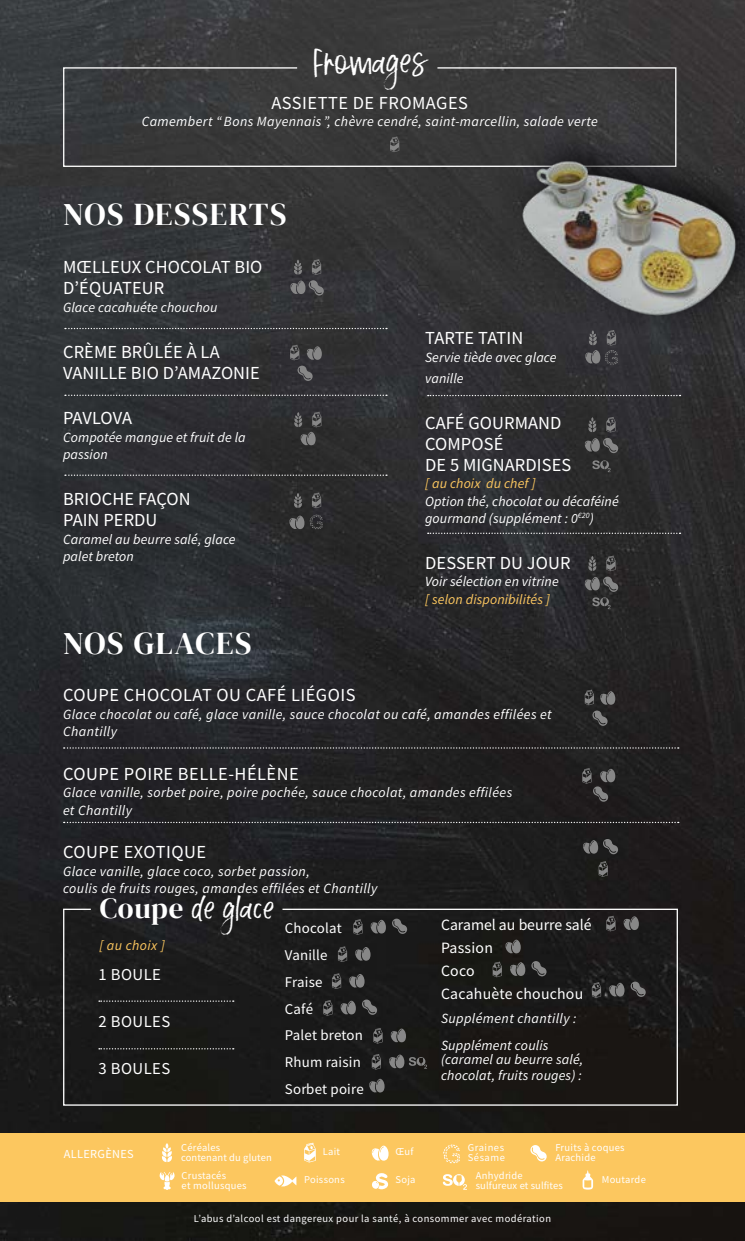
<style>
.page{position:relative;width:745px;height:1241px;background:#fff}
.page>*{position:absolute;margin:0;border:0;box-sizing:border-box;transform-origin:0 0}
.t1{font:35px "Mintsy";color:#fff}
.t2{font:32.55px "Mintsy";letter-spacing:.025em;color:#fff}
.t3{font:31.5px "DM Serif Display";letter-spacing:.045em;color:#fff}
.t4{font:28.88px "DM Serif Display";letter-spacing:.025em;color:#fff}
.t5{font:18.38px/21px "Source Sans Variable";letter-spacing:.005em;color:#fff}
.t6{font:18.38px "Source Sans Variable";letter-spacing:.025em;color:#fff}
.t7{font:16.62px "Source Sans Variable";letter-spacing:.025em;color:#fff}
.t8{font:15.75px/22.9px "Source Sans Variable";letter-spacing:.005em;color:#fff}
.t9{font:14.88px/26.8px "Source Sans Variable";letter-spacing:.015em;color:#fff}
.t10{font:italic 14px/17.5px "Source Sans Variable";letter-spacing:.015em;color:#fff}
.t11{font:italic 14px "Source Sans Variable";letter-spacing:.005em;color:#fcc75f}
.t12{font:12.25px "Source Sans Variable";letter-spacing:.025em;color:#fff}
.t13{font:10.5px/10.2px "Source Sans Variable";letter-spacing:.025em;color:#fff}
.t14{font:10.5px/10.2px "Source Sans Variable";letter-spacing:.05em;color:#fff}
</style>
<div class="page">
<img style="left:0;top:0;width:744px;height:1240px">
<svg style="left:62px;top:67px;width:614px;height:100px"></svg>
<div style="left:62px;top:907px;width:616px;height:199px;background:#1a1919"></div>
<div style="left:501px;top:120px;width:243px;height:216px;background:#383838"></div>
<img style="left:499px;top:141px;width:245px;height:197px">
<svg style="left:65px;top:328px;width:322px;height:1px"></svg>
<svg style="left:65px;top:394px;width:322px;height:2px"></svg>
<svg style="left:65px;top:474px;width:322px;height:2px"></svg>
<svg style="left:427px;top:532px;width:253px;height:2px"></svg>
<svg style="left:427px;top:395px;width:253px;height:1px"></svg>
<svg style="left:64px;top:747px;width:614px;height:1px"></svg>
<svg style="left:64px;top:821px;width:614px;height:2px"></svg>
<svg style="left:99px;top:1000px;width:134px;height:1px"></svg>
<svg style="left:99px;top:1047px;width:134px;height:2px"></svg>
<svg style="left:294px;top:411px;width:27px;height:35px"></svg>
<svg style="left:289px;top:259px;width:34px;height:36px"></svg>
<svg style="left:290px;top:345px;width:31px;height:36px"></svg>
<svg style="left:312px;top:492px;width:9px;height:16px"></svg>
<svg style="left:293px;top:493px;width:9px;height:15px"></svg>
<svg style="left:288px;top:514px;width:34px;height:16px"></svg>
<svg style="left:606px;top:417px;width:9px;height:15px"></svg>
<svg style="left:587px;top:417px;width:9px;height:15px"></svg>
<svg style="left:583px;top:438px;width:34px;height:15px"></svg>
<svg style="left:583px;top:555px;width:34px;height:54px"></svg>
<svg style="left:592px;top:460px;width:18px;height:12px"></svg>
<svg style="left:584px;top:330px;width:33px;height:35px"></svg>
<svg style="left:390px;top:136px;width:9px;height:16px"></svg>
<svg style="left:598px;top:861px;width:9px;height:15px"></svg>
<svg style="left:584px;top:689px;width:31px;height:36px"></svg>
<svg style="left:581px;top:838px;width:36px;height:16px"></svg>
<svg style="left:353px;top:919px;width:9px;height:15px"></svg>
<svg style="left:371px;top:1053px;width:10px;height:16px"></svg>
<svg style="left:338px;top:946px;width:9px;height:15px"></svg>
<svg style="left:606px;top:915px;width:9px;height:16px"></svg>
<svg style="left:332px;top:973px;width:9px;height:15px"></svg>
<svg style="left:323px;top:999px;width:9px;height:16px"></svg>
<svg style="left:369px;top:919px;width:16px;height:15px"></svg>
<svg style="left:354px;top:946px;width:16px;height:15px"></svg>
<svg style="left:622px;top:916px;width:16px;height:15px"></svg>
<svg style="left:348px;top:973px;width:16px;height:15px"></svg>
<svg style="left:339px;top:1000px;width:16px;height:15px"></svg>
<svg style="left:392px;top:918px;width:15px;height:15px"></svg>
<svg style="left:362px;top:999px;width:15px;height:15px"></svg>
<svg style="left:388px;top:1054px;width:39px;height:15px"></svg>
<div style="left:0;top:1133px;width:744px;height:68px;background:#fcc75f"></div>
<svg style="left:161px;top:1143px;width:11px;height:18px"></svg>
<svg style="left:371px;top:1145px;width:17px;height:16px"></svg>
<svg style="left:274px;top:1175px;width:22px;height:11px"></svg>
<svg style="left:304px;top:1142px;width:11px;height:20px"></svg>
<svg style="left:530px;top:1145px;width:16px;height:16px"></svg>
<svg style="left:159px;top:1172px;width:16px;height:17px"></svg>
<svg style="left:372px;top:1173px;width:16px;height:16px"></svg>
<svg style="left:443px;top:1144px;width:16px;height:19px"></svg>
<svg style="left:442px;top:1174px;width:24px;height:15px"></svg>
<svg style="left:582px;top:1170px;width:10px;height:19px"></svg>
<svg style="left:373px;top:1027px;width:9px;height:16px"></svg>
<svg style="left:389px;top:1028px;width:17px;height:15px"></svg>
<svg style="left:504px;top:939px;width:16px;height:15px"></svg>
<svg style="left:492px;top:961px;width:9px;height:16px"></svg>
<svg style="left:508px;top:962px;width:17px;height:15px"></svg>
<svg style="left:531px;top:960px;width:15px;height:16px"></svg>
<svg style="left:368px;top:1078px;width:16px;height:15px"></svg>
<svg style="left:591px;top:982px;width:9px;height:15px"></svg>
<svg style="left:608px;top:982px;width:16px;height:15px"></svg>
<svg style="left:630px;top:981px;width:15px;height:15px"></svg>
<svg style="left:582px;top:768px;width:33px;height:33px"></svg>
<h1 class="t1" style="left:313px;top:48px;width:114px;rotate:-1deg">Fromages</h1>
<h3 class="t6" style="left:271px;top:91px;width:198px">ASSIETTE DE FROMAGES</h3>
<p class="t10" style="left:142px;top:113px;width:457px">Camembert “ Bons Mayennais ”, chèvre cendré, saint-marcellin, salade verte</p>
<h3 class="t3" style="left:63px;top:196px;width:225px">NOS DESSERTS</h3>
<h3 class="t5" style="left:63px;top:257px;width:201px">MŒLLEUX CHOCOLAT BIO<br>D’ÉQUATEUR</h3>
<p class="t10" style="left:63px;top:298px;width:156px">Glace cacahuéte chouchou</p>
<h3 class="t5" style="left:63px;top:341px;width:198px">CRÈME BRÛLÉE À LA<br>VANILLE BIO D’AMAZONIE</h3>
<h3 class="t5" style="left:63px;top:408px;width:70px">PAVLOVA</h3>
<p class="t10" style="left:63px;top:428px;width:184px">Compotée mangue et fruit de la passion</p>
<h3 class="t5" style="left:63px;top:488px;width:129px">BRIOCHE FAÇON<br>PAIN PERDU</h3>
<p class="t10" style="left:63px;top:530px;width:174px">Caramel au beurre salé, glace palet breton</p>
<h3 class="t3" style="left:63px;top:625px;width:190px">NOS GLACES</h3>
<h3 class="t5" style="left:425px;top:327px;width:100px">TARTE TATIN</h3>
<p class="t10" style="left:425px;top:346px;width:133px;line-height:21px">Servie tiède avec glace vanille</p>
<h3 class="t5" style="left:425px;top:412px;width:148px">CAFÉ GOURMAND<br>COMPOSÉ<br>DE 5 MIGNARDISES</h3>
<p class="t11" style="left:425px;top:475px;width:112px">[ au choix du chef ]</p>
<p class="t10" style="left:425px;top:492px;width:195px">Option thé, chocolat ou décaféiné gourmand (supplément : 0<sup>€20</sup>)</p>
<h3 class="t5" style="left:425px;top:552px;width:147px">DESSERT DU JOUR</h3>
<p class="t10" style="left:425px;top:573px;width:135px">Voir sélection en vitrine</p>
<p class="t11" style="left:425px;top:590px;width:126px">[ selon disponibilités ]</p>
<h3 class="t6" style="left:63px;top:684px;width:294px">COUPE CHOCOLAT OU CAFÉ LIÉGOIS</h3>
<p class="t10" style="left:63px;top:705px;width:489px">Glace chocolat ou café, glace vanille, sauce chocolat ou café, amandes effilées et<br>Chantilly</p>
<h3 class="t6" style="left:63px;top:762px;width:237px">COUPE POIRE BELLE-HÉLÈNE</h3>
<p class="t10" style="left:63px;top:783px;width:450px">Glace vanille, sorbet poire, poire pochée, sauce chocolat, amandes effilées et Chantilly</p>
<h3 class="t6" style="left:63px;top:840px;width:144px">COUPE EXOTIQUE</h3>
<p class="t10" style="left:63px;top:862px;width:315px">Glace vanille, glace coco, sorbet passion,<br>coulis de fruits rouges, amandes effilées et Chantilly</p>
<p class="t9" style="left:284px;top:914px;width:80px">Chocolat<br>Vanille<br>Fraise<br>Café<br>Palet breton<br>Rhum raisin<br>Sorbet poire</p>
<p class="t8" style="left:441px;top:913px;width:152px">Caramel au beurre salé<br>Passion<br>Coco<br>Cacahuète chouchou</p>
<h2 class="t2" style="left:192px;top:894px;width:83px">de glace</h2>
<h3 class="t4" style="left:100px;top:891px;width:85px">Coupe</h3>
<p class="t11" style="left:99px;top:936px;width:67px">[ au choix ]</p>
<p class="t7" style="left:98px;top:964px;width:64px">1 BOULE</p>
<p class="t7" style="left:98px;top:1011px;width:73px">2 BOULES</p>
<p class="t7" style="left:98px;top:1057px;width:73px">3 BOULES</p>
<p class="t10" style="left:441px;top:1005px;width:137px;line-height:26.4px">Supplément chantilly :<br>Supplément coulis</p>
<p class="t10" style="left:441px;top:1051px;width:144px;line-height:15.8px">(caramel au beurre salé, chocolat, fruits rouges) :</p>
<p class="t13" style="left:181px;top:1142px;width:92px">Céréales<br>contenant du gluten</p>
<p class="t13" style="left:555px;top:1142px;width:71px">Fruits à coques<br>Arachide</p>
<p class="t13" style="left:181px;top:1170px;width:66px">Crustacés<br>et mollusques</p>
<p class="t13" style="left:395px;top:1174px;width:21px">Soja</p>
<p class="t14" style="left:467px;top:1142px;width:39px">Graines<br>Sésame</p>
<p class="t13" style="left:475px;top:1170px;width:88px">Anhydride sulfureux et sulfites</p>
<p class="t13" style="left:601px;top:1174px;width:46px">Moutarde</p>
<p class="t12" style="left:64px;top:1146px;width:71px">ALLERGÈNES</p>
<p class="t13" style="left:323px;top:1146px;width:19px">Lait</p>
<p class="t13" style="left:395px;top:1146px;width:20px">Œuf</p>
<p class="t13" style="left:304px;top:1174px;width:42px">Poissons</p>
<p class="t13" style="left:194px;top:1213px;width:358px">L’abus d’alcool est dangereux pour la santé, à consommer avec modération</p>
</div>
